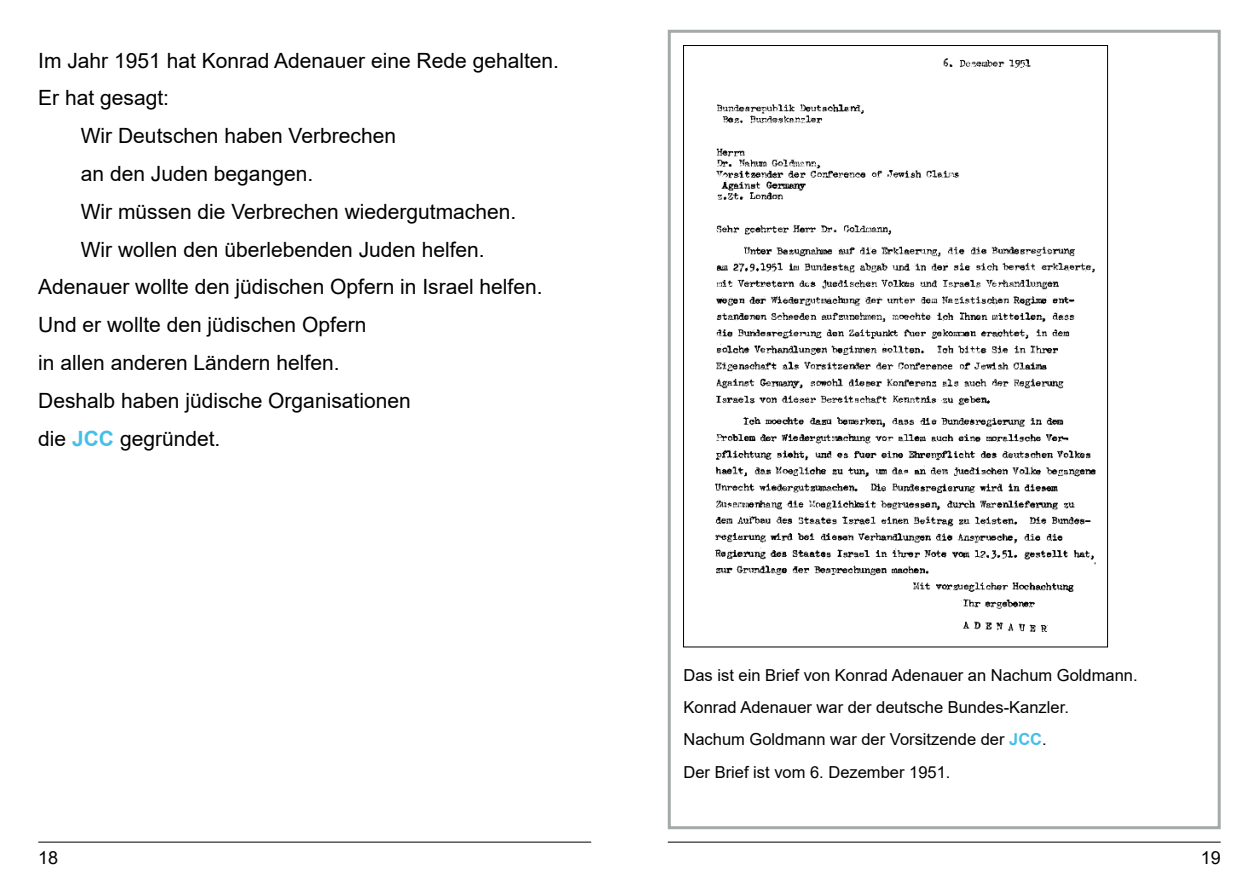
<style>
.page{position:relative;width:1259px;height:893px;background:#fff}
.page>*{position:absolute;margin:0;border:0;box-sizing:border-box;transform-origin:0 0}
.p-Fließtext{font:21px "Arial";color:#000}
.p-Fließtext_Einrücku{font:21px "Arial";color:#000}
.t1{font:18px "Arial";color:#000}
.p-Bildunterschrift{font:16.5px "Arial";color:#000}
.s1{font-weight:700;color:#44c0e8}
</style>
<div class="page">
<hr style="left:668px;top:842px;width:552px;height:1px;background:#000">
<hr style="left:38px;top:842px;width:553px;height:1px;background:#000">
<div style="left:668px;top:30px;width:552px;height:799px;border:3px solid #a4aba6"></div>
<img style="left:715px;top:58px;width:381px;height:574px">
<p class="p-Fließtext" style="left:38px;top:46px;width:518px">Im Jahr 1951 hat Konrad Adenauer eine Rede gehalten.</p>
<p class="p-Fließtext" style="left:38px;top:84px;width:132px">Er hat gesagt:</p>
<p class="p-Fließtext_Einrücku" style="left:81px;top:121px;width:317px">Wir Deutschen haben Verbrechen</p>
<p class="p-Fließtext_Einrücku" style="left:81px;top:159px;width:230px">an den Juden begangen.</p>
<p class="p-Fließtext_Einrücku" style="left:81px;top:197px;width:433px">Wir müssen die Verbrechen wiedergutmachen.</p>
<p class="p-Fließtext_Einrücku" style="left:81px;top:235px;width:402px">Wir wollen den überlebenden Juden helfen.</p>
<p class="p-Fließtext" style="left:38px;top:273px;width:502px">Adenauer wollte den jüdischen Opfern in Israel helfen.</p>
<p class="p-Fließtext" style="left:38px;top:310px;width:329px">Und er wollte den jüdischen Opfern</p>
<p class="p-Fließtext" style="left:38px;top:348px;width:299px">in allen anderen Ländern helfen.</p>
<p class="p-Fließtext" style="left:38px;top:386px;width:374px">Deshalb haben jüdische Organisationen</p>
<p class="p-Fließtext" style="left:38px;top:424px;width:180px">die <span class="s1">JCC</span> gegründet.</p>
<p class="p-Bildunterschrift" style="left:683px;top:663px;width:453px">Das ist ein Brief von Konrad Adenauer an Nachum Goldmann.</p>
<p class="p-Bildunterschrift" style="left:683px;top:696px;width:384px">Konrad Adenauer war der deutsche Bundes-Kanzler.</p>
<p class="p-Bildunterschrift" style="left:683px;top:728px;width:362px">Nachum Goldmann war der Vorsitzende der <span class="s1">JCC</span>.</p>
<p class="p-Bildunterschrift" style="left:683px;top:761px;width:265px">Der Brief ist vom 6. Dezember 1951.</p>
<p class="t1" style="left:38px;top:845px;width:22px">18</p>
<p class="t1" style="left:1200px;top:845px;width:22px">19</p>
</div>
